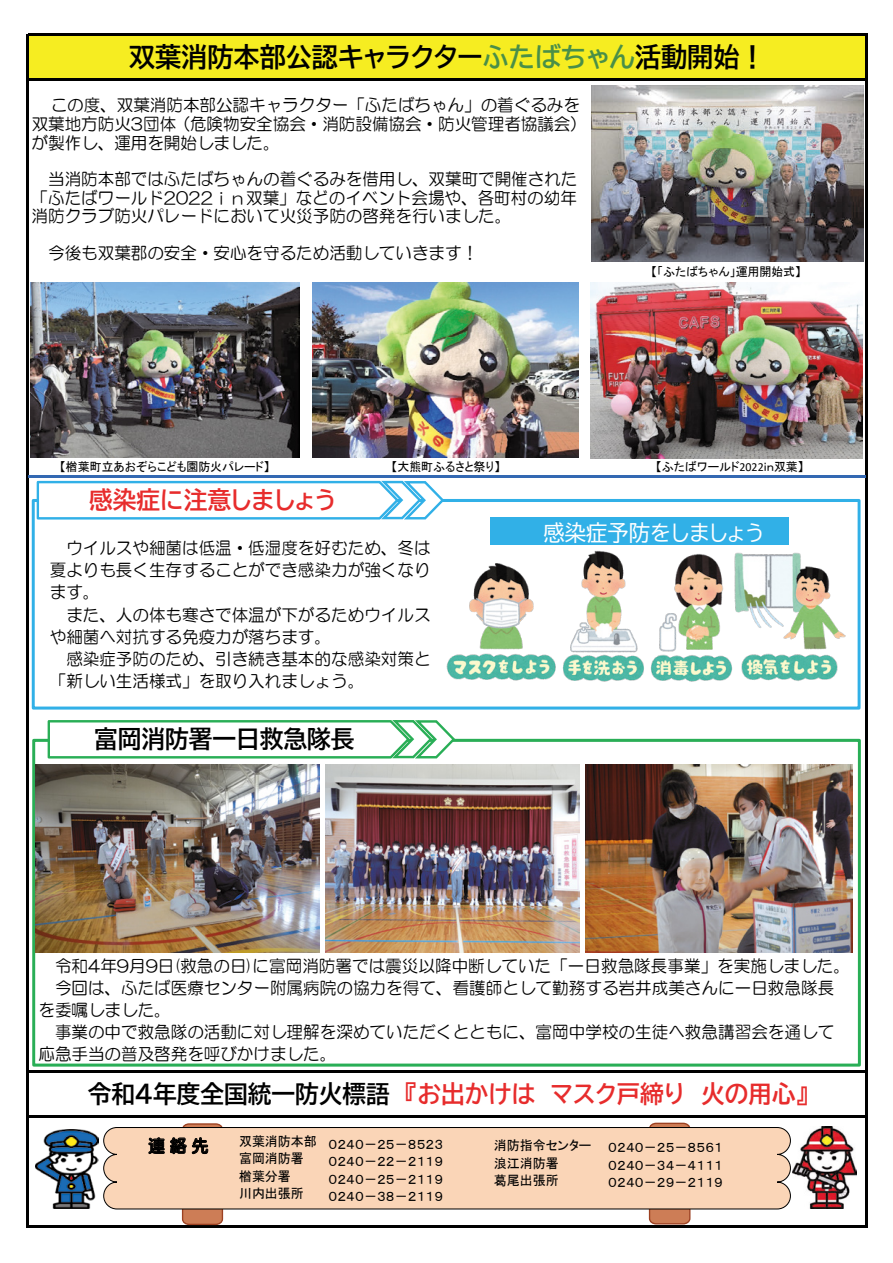
<style>
.page{position:relative;width:893px;height:1263px;background:#fff}
.page>*{position:absolute;margin:0;border:0;box-sizing:border-box;transform-origin:0 0}
.t1{font:26.85px "BIZ UDP Gothic Bold";color:#000}
.t2{font:24.3px "BIZ UDP Gothic Bold";color:#e72c2c}
.t3{font:24.3px "BIZ UDP Gothic Bold";color:#000}
.t4{font:21.9px "BIZ UDP Gothic";color:#fff}
.t5{font:16.95px/22.2px "HG Maru Gothic MPRO";color:#000;text-align:justify}
.t6{font:16.95px "Yenti EGP4 Extra SJIS";color:#000}
.t7{font:13.35px/17.4px "MS P Gothic";color:#000}
.t8{font:12.15px "MS P Gothic";color:#000}
.s1{color:#4a8f48}
.s2{font-family:"DF Maru Gothic Md WING RKSJ H"}
.s3{font-family:"Calibri"}
.s4{color:#000}
</style>
<div class="page">
<div style="left:28px;top:35px;width:839px;height:44px;background:#f6ed21"></div>
<hr style="left:27px;top:34px;width:2px;height:1193px;background:#000">
<hr style="left:866px;top:36px;width:2px;height:1191px;background:#000">
<hr style="left:29px;top:34px;width:839px;height:2px;background:#000">
<hr style="left:29px;top:78px;width:839px;height:2px;background:#000">
<hr style="left:29px;top:475px;width:837px;height:2px;background:#3368b2">
<hr style="left:29px;top:1071px;width:839px;height:2px;background:#000">
<hr style="left:29px;top:1115px;width:839px;height:2px;background:#000">
<hr style="left:29px;top:1225px;width:839px;height:2px;background:#000">
<img style="left:792px;top:1127px;width:64px;height:81px">
<img style="left:35px;top:1129px;width:63px;height:79px">
<svg style="left:648px;top:1122px;width:43px;height:103px"></svg>
<svg style="left:181px;top:1123px;width:43px;height:103px"></svg>
<div style="left:103px;top:1126px;width:688px;height:84px;background:#fad5b7"></div>
<div style="left:32px;top:739px;width:829px;height:327px;border:3px solid #29ae56"></div>
<div style="left:32px;top:499px;width:829px;height:210px;border:3px solid #31b0e7"></div>
<img style="left:563px;top:551px;width:71px;height:131px">
<img style="left:634px;top:554px;width:98px;height:128px">
<img style="left:446px;top:563px;width:110px;height:118px">
<img style="left:732px;top:552px;width:114px;height:129px">
<div style="left:490px;top:517px;width:299px;height:27px;background:#31b0e7"></div>
<svg style="left:46px;top:720px;width:411px;height:39px"></svg>
<svg style="left:35px;top:480px;width:411px;height:41px"></svg>
<img style="left:591px;top:85px;width:272px;height:176px">
<img style="left:312px;top:282px;width:267px;height:176px">
<img style="left:590px;top:283px;width:272px;height:175px">
<img style="left:31px;top:282px;width:269px;height:176px">
<img style="left:325px;top:765px;width:255px;height:187px">
<img style="left:586px;top:765px;width:266px;height:187px">
<img style="left:36px;top:765px;width:283px;height:187px">
<h1 class="t1" style="left:129px;top:43px;width:638px">双葉消防本部公認キャラクター<span class="s1">ふたばちゃん</span>活動開始！</h1>
<p class="t5" style="left:32px;top:96px;width:550px;line-height:18.6px;text-indent:19px">この度、双葉消防本部公認キャラクター「ふたばちゃん」の着ぐるみを双葉地方防火3団体 <span class="s2">（</span>危険物安全協会・消防設備協会・防火管理者協議会<span class="s2">）</span>が製作し、運用を開始しました。</p>
<p class="t5" style="left:32px;top:170px;width:547px;line-height:18.5px">　当消防本部ではふたばちゃんの着ぐるみを借用し、双葉町で開催された「ふたばワールド2022ｉｎ双葉」などのイベント会場や、各町村の幼年消防クラブ防火パレードにおいて火災予防の啓発を行いました。</p>
<p class="t5" style="left:32px;top:242px;width:448px">　今後も双葉郡の安全・安心を守るため活動していきます！</p>
<p class="t8" style="left:651px;top:266px;width:151px">【「ふたばちゃん」運用開始式】</p>
<p class="t8" style="left:60px;top:460px;width:211px">【楢葉町立あおぞらこども園防火パレード】</p>
<p class="t8" style="left:391px;top:461px;width:110px">【大熊町ふるさと祭り】</p>
<p class="t8" style="left:656px;top:461px;width:149px">【ふたばワールド<span class="s3">2022</span>ｉｎ双葉】</p>
<h2 class="t2" style="left:89px;top:488px;width:249px">感染症に注意しましょう</h2>
<p class="t5" style="left:50px;top:537px;width:382px;text-indent:17px">ウイルスや細菌は低温・低湿度を好むため、冬は夏よりも長く生存することができ感染力が強くなります。</p>
<p class="t5" style="left:50px;top:603px;width:382px;text-indent:17px">また、人の体も寒さで体温が下がるためウイルスや細菌へ対抗する免疫力が落ちます。</p>
<p class="t5" style="left:50px;top:648px;width:382px;text-indent:17px">感染症予防のため、引き続き基本的な感染対策と「新しい生活様式」を取り入れましょう。</p>
<h2 class="t3" style="left:94px;top:727px;width:262px">富岡消防署一日救急隊長</h2>
<p class="t4" style="left:544px;top:522px;width:223px">感染症予防をしましょう</p>
<p class="t5" style="left:55px;top:954px;width:796px">令和4年9月9日(救急の日)に富岡消防署では震災以降中断していた「一日救急隊長事業」を実施しました。</p>
<p class="t5" style="left:55px;top:976px;width:781px">今回は、ふたば医療センター附属病院の協力を得て、看護師として勤務する岩井成美さんに一日救急隊長</p>
<p class="t5" style="left:38px;top:999px;width:134px">を委嘱しました。</p>
<p class="t5" style="left:55px;top:1021px;width:781px">事業の中で救急隊の活動に対し理解を深めていただくとともに、富岡中学校の生徒へ救急講習会を通して</p>
<p class="t5" style="left:38px;top:1043px;width:299px">応急手当の普及啓発を呼びかけました。</p>
<h2 class="t2" style="left:88px;top:1081px;width:721px"><span class="s4">令和4年度全国統一防火標語　</span>『お出かけは　マスク戸締り　火の用心』</h2>
<p class="t7" style="left:239px;top:1132px;width:79px">双葉消防本部富岡消防署楢葉分署<br>川内出張所</p>
<p class="t6" style="left:148px;top:1137px;width:61px">連絡先</p>
<p class="t7" style="left:494px;top:1137px;width:99px">消防指令センター浪江消防署<br>葛尾出張所</p>
<p class="t7" style="left:328px;top:1135px;width:116px;text-align:justify">０２４０－２５－８５２３<br>０２４０－２２－２１１９<br>０２４０－２５－２１１９<br>０２４０－３８－２１１９</p>
<p class="t7" style="left:608px;top:1139px;width:116px;text-align:justify">０２４０－２５－８５６１<br>０２４０－３４－４１１１<br>０２４０－２９－２１１９</p>
</div>
